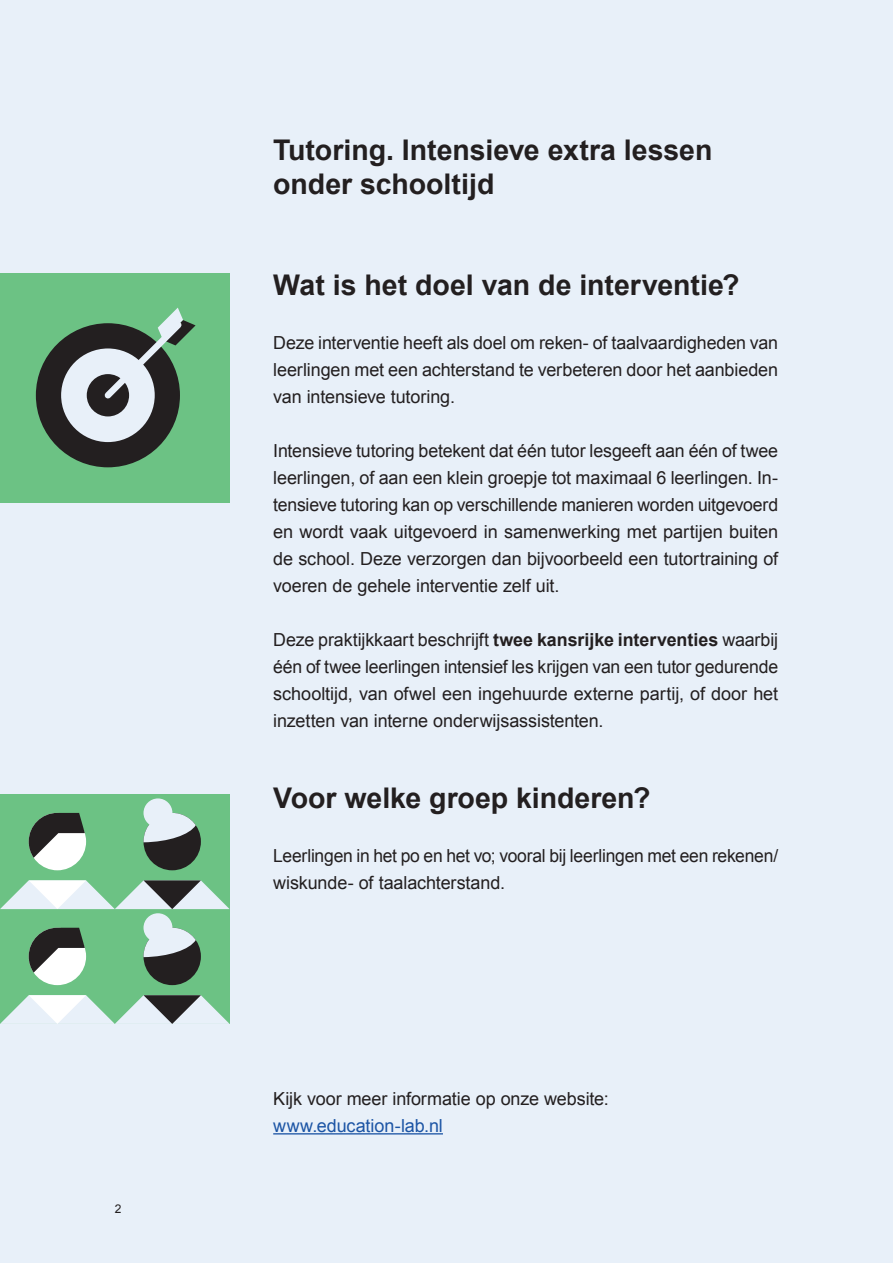
<style>
.page{position:relative;width:893px;height:1263px;background:#e8f0f9}
.page>*{position:absolute;margin:0;border:0;box-sizing:border-box;transform-origin:0 0}
.Subheader_not_number{font:700 28.5px/34.2px "Arial";color:#231f20}
.Tijdlijst{font:18px/27px "Arial";letter-spacing:-.005em;color:#231f20;text-align:justify}
.Tijdlijst-2{font:18px "Arial";letter-spacing:-.005em;color:#1c55a5}
.t1{font:12px "Arial";color:#231f20}
.s1{font-weight:700}
</style>
<div class="page">
<hr style="left:273px;top:1133px;width:170px;height:1px;background:#1c55a5">
<div style="left:0;top:274px;width:230px;height:229px;background:#6cc284"></div>
<div style="left:36px;top:323px;width:144px;height:144px;background:#231f20;border-radius:50%"></div>
<div style="left:61px;top:348px;width:94px;height:94px;background:#e8f0f9;border-radius:50%"></div>
<div style="left:87px;top:374px;width:42px;height:42px;background:#231f20;border-radius:50%"></div>
<svg style="left:99px;top:308px;width:97px;height:96px"></svg>
<div style="left:0;top:909px;width:115px;height:115px;background:#6cc284"></div>
<div style="left:29px;top:928px;width:57px;height:57px;background:#fff;border-radius:50%"></div>
<svg style="left:29px;top:928px;width:56px;height:44px"></svg>
<div style="left:0;top:794px;width:115px;height:115px;background:#6cc284"></div>
<div style="left:29px;top:813px;width:57px;height:57px;background:#fff;border-radius:50%"></div>
<svg style="left:29px;top:813px;width:56px;height:45px"></svg>
<div style="left:115px;top:909px;width:115px;height:115px;background:#6cc284"></div>
<svg style="left:0;top:995px;width:230px;height:29px"></svg>
<div style="left:144px;top:928px;width:57px;height:57px;background:#231f20;border-radius:50%"></div>
<div style="left:144px;top:913px;width:28px;height:29px;background:#e8f0f9;border-radius:50%"></div>
<svg style="left:144px;top:928px;width:52px;height:29px"></svg>
<div style="left:115px;top:794px;width:115px;height:115px;background:#6cc284"></div>
<svg style="left:0;top:880px;width:230px;height:29px"></svg>
<div style="left:144px;top:813px;width:57px;height:57px;background:#231f20;border-radius:50%"></div>
<div style="left:144px;top:798px;width:28px;height:29px;background:#e8f0f9;border-radius:50%"></div>
<svg style="left:144px;top:813px;width:52px;height:29px"></svg>
<p class="t1" style="left:115px;top:1201px;width:8px">2</p>
<p class="Subheader_not_number" style="left:273px;top:134px;width:441px">Tutoring. Intensieve extra lessen onder schooltijd</p>
<p class="Subheader_not_number" style="left:273px;top:269px;width:468px">Wat is het doel van de interventie?</p>
<p class="Tijdlijst" style="left:273px;top:329px;width:506px">Deze interventie heeft als doel om reken- of taalvaardigheden van leerlingen met een achterstand te verbeteren door het aanbieden van intensieve tutoring.</p>
<p class="Tijdlijst" style="left:273px;top:437px;width:506px">Intensieve tutoring betekent dat één tutor lesgeeft aan één of twee leerlingen, of aan een klein groepje tot maximaal 6 leerlingen. In&shy;tensieve tutoring kan op verschillende manieren worden uitgevoerd en wordt vaak uitgevoerd in samenwerking met partijen buiten de school. Deze verzorgen dan bijvoorbeeld een tutortraining of voeren de gehele interventie zelf uit.</p>
<p class="Tijdlijst" style="left:273px;top:626px;width:506px">Deze praktijkkaart beschrijft <span class="s1">twee kansrijke interventies</span> waarbij één of twee leerlingen intensief les krijgen van een tutor gedurende schooltijd, van ofwel een ingehuurde externe partij, of door het inzetten van interne onderwijsassistenten.</p>
<p class="Subheader_not_number" style="left:273px;top:782px;width:379px">Voor welke groep kinderen?</p>
<p class="Tijdlijst" style="left:273px;top:842px;width:506px">Leerlingen in het po en het vo; vooral bij leerlingen met een rekenen/ wiskunde- of taalachterstand.</p>
<p class="Tijdlijst" style="left:273px;top:1085px;width:337px">Kijk voor meer informatie op onze website:</p>
<p class="Tijdlijst-2" style="left:273px;top:1114px;width:171px">www.education-lab.nl</p>
</div>
